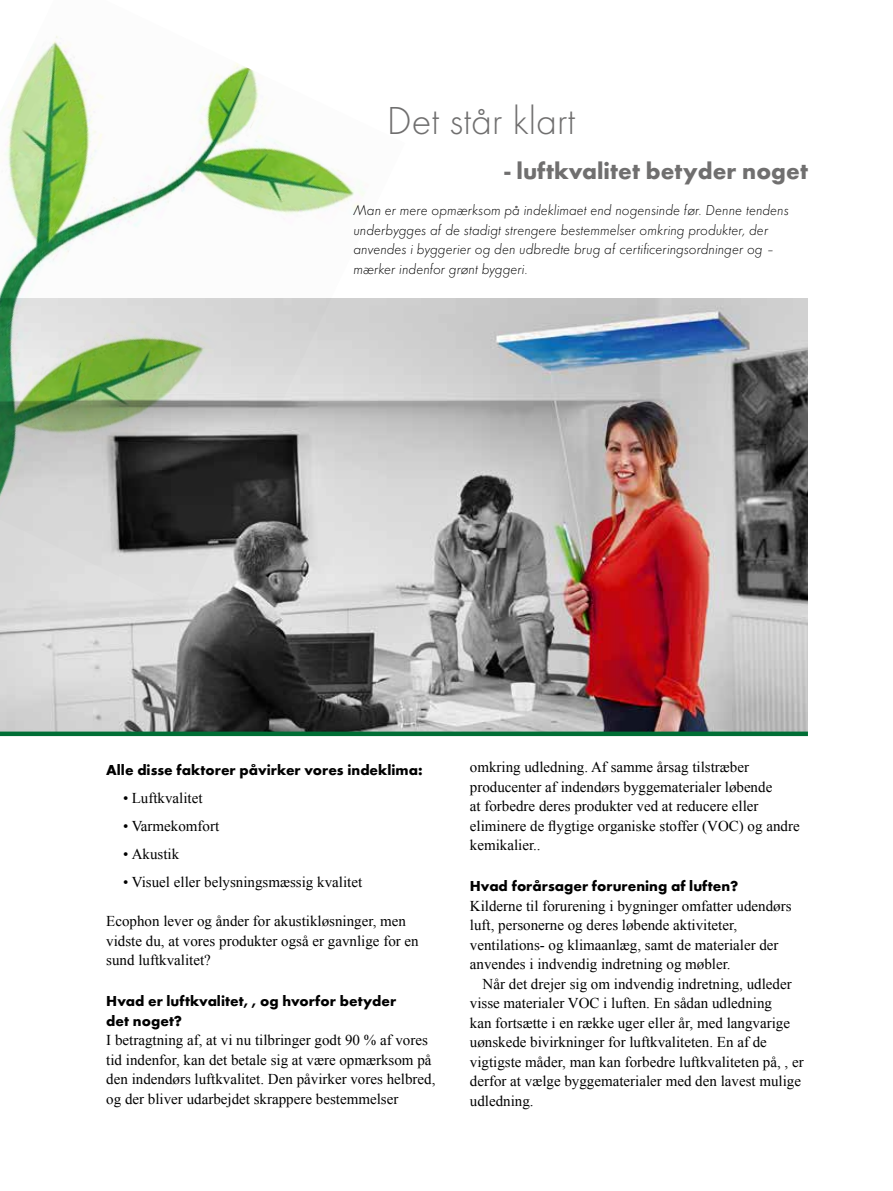
<style>
.page{position:relative;width:893px;height:1191px;background:#fff}
.page>*{position:absolute;margin:0;border:0;box-sizing:border-box;transform-origin:0 0}
.t1{font:300 40.5px "Futura";color:#706f6f}
.t2{font:700 24px "Futura";color:#706f6f}
.t3{font:15px/19.5px "Times New Roman";color:#000}
.t4{font:italic 300 15px/19.5px "Futura";color:#000}
.t5{font:700 15px/19.5px "Futura";color:#000}
</style>
<div class="page">
<img style="left:0;top:298px;width:808px;height:433px">
<img style="left:0;top:36px;width:405px;height:571px">
<div style="left:0;top:731px;width:808px;height:5px;background:#006e35"></div>
<h1 class="t1" style="left:387px;top:98px;width:190px">Det står klart</h1>
<h2 class="t2" style="left:504px;top:156px;width:305px">- luftkvalitet betyder noget</h2>
<p class="t4" style="left:353px;top:200px;width:437px">Man er mere opmærksom på indeklimaet end nogensinde før. Denne tendens underbygges af de stadigt strengere bestemmelser omkring produkter, der anvendes i byggerier og den udbredte brug af certificeringsordninger og – mærker indenfor grønt byggeri.</p>
<p class="t5" style="left:106px;top:760px;width:318px">Alle disse faktorer påvirker vores indeklima:</p>
<p class="t3" style="left:123px;top:788px;width:81px">• Luftkvalitet</p>
<p class="t3" style="left:123px;top:816px;width:97px">• Varmekomfort</p>
<p class="t3" style="left:123px;top:844px;width:58px">• Akustik</p>
<p class="t3" style="left:123px;top:872px;width:240px">• Visuel eller belysningsmæssig kvalitet</p>
<p class="t3" style="left:106px;top:911px;width:314px">Ecophon lever og ånder for akustikløsninger, men vidste du, at vores produkter også er gavnlige for en sund luftkvalitet?</p>
<p class="t5" style="left:106px;top:991px;width:291px">Hvad er luftkvalitet, , og hvorfor betyder det noget?</p>
<p class="t3" style="left:106px;top:1030px;width:331px">I betragtning af, at vi nu tilbringer godt 90 % af vores tid indenfor, kan det betale sig at være opmærksom på den indendørs luftkvalitet. Den påvirker vores helbred, og der bliver udarbejdet skrappere bestemmelser</p>
<p class="t3" style="left:470px;top:757px;width:331px">omkring udledning. Af samme årsag tilstræber producenter af indendørs byggematerialer løbende<br>at forbedre deres produkter ved at reducere eller eliminere de flygtige organiske stoffer (VOC) og andre kemikalier..</p>
<p class="t5" style="left:470px;top:876px;width:270px">Hvad forårsager forurening af luften?</p>
<p class="t3" style="left:470px;top:895px;width:323px">Kilderne til forurening i bygninger omfatter udendørs luft, personerne og deres løbende aktiviteter, ventilations- og klimaanlæg, samt de materialer der anvendes i indvendig indretning og møbler.</p>
<p class="t3" style="left:470px;top:973px;width:335px;text-indent:13px">Når det drejer sig om indvendig indretning, udleder visse materialer VOC i luften. En sådan udledning<br>kan fortsætte i en række uger eller år, med langvarige uønskede bivirkninger for luftkvaliteten. En af de vigtigste måder, man kan forbedre luftkvaliteten på, , er derfor at vælge byggematerialer med den lavest mulige udledning.</p>
</div>
